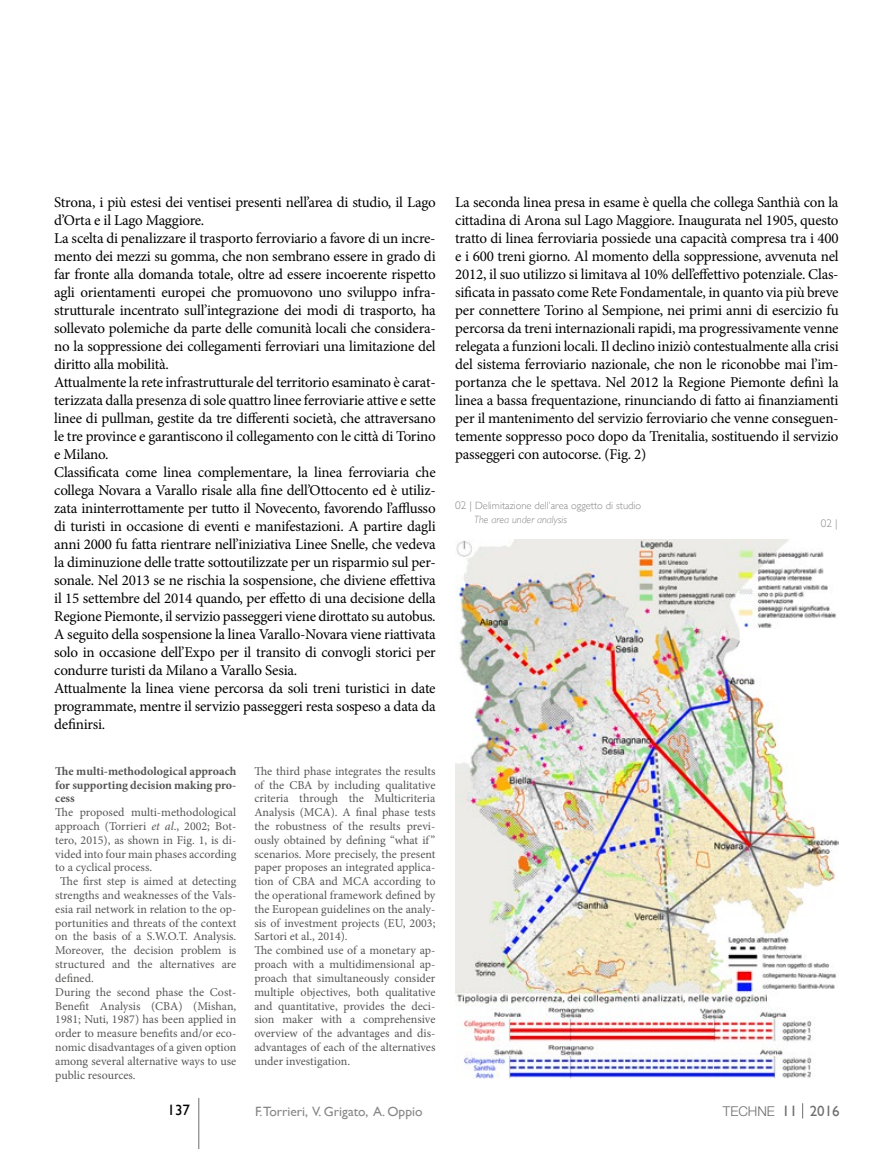
<style>
.page{position:relative;width:893px;height:1149px;background:#fff}
.page>*{position:absolute;margin:0;border:0;box-sizing:border-box;transform-origin:0 0}
.t1{font:15px/18px "Minion Pro";letter-spacing:-.015em;color:#000}
.t2{font:15px "Gill Sans";color:#000}
.t3{font:13.5px "Gill Sans";color:#878786}
.t4{font:300 13.5px "Helvetica Neue";color:#6e6e6e}
.t5{font:12px/13.8px "Minion Pro";color:#565655}
.t6{font:700 12px/13.8px "Minion Pro";color:#565655;text-align:justify}
.t7{font:300 11.25px "Gill Sans";color:#878786}
.t8{font:300 10.5px/14.9px "Gill Sans";color:#878786}
.s1{font-size:11.25px}
.s2{font-style:italic}
.s3{font-family:"Gill Sans";font-weight:400;font-size:15px}
</style>
<div class="page">
<svg style="left:802px;top:1103px;width:1px;height:15px"></svg>
<hr style="left:198px;top:1097px;width:1px;height:51px;background:#6e6e6e">
<img style="left:456px;top:539px;width:383px;height:540px">
<p class="t1" style="left:54px;top:193px;width:383px">Strona, i più estesi dei ventisei presenti nell’area di studio, il Lago d’Orta e il Lago Maggiore.<br>La scelta di penalizzare il trasporto ferroviario a favore di un incre&shy;mento dei mezzi su gomma, che non sembrano essere in grado di far fronte alla domanda totale, oltre ad essere incoerente rispetto agli orientamenti europei che promuovono uno sviluppo infra&shy;strutturale incentrato sull’integrazione dei modi di trasporto, ha sollevato polemiche da parte delle comunità locali che considera&shy;no la soppressione dei collegamenti ferroviari una limitazione del diritto alla mobilità.<br>Attualmente la rete infrastrutturale del territorio esaminato è carat&shy;terizzata dalla presenza di sole quattro linee ferroviarie attive e sette linee di pullman, gestite da tre differenti società, che attraversano le tre province e garantiscono il collegamento con le città di Torino e Milano.<br>Classificata come linea complementare, la linea ferroviaria che collega Novara a Varallo risale alla fine dell’Ottocento ed è utiliz&shy;zata ininterrottamente per tutto il Novecento, favorendo l’afflusso di turisti in occasione di eventi e manifestazioni. A partire dagli anni 2000 fu fatta rientrare nell’iniziativa Linee Snelle, che vedeva la diminuzione delle tratte sottoutilizzate per un risparmio sul per&shy;sonale. Nel 2013 se ne rischia la sospensione, che diviene effettiva il 15 settembre del 2014 quando, per effetto di una decisione della Regione Piemonte, il servizio passeggeri viene dirottato su autobus.<br>A seguito della sospensione la linea Varallo-Novara viene riattivata solo in occasione dell’Expo per il transito di convogli storici per condurre turisti da Milano a Varallo Sesia.<br>Attualmente la linea viene percorsa da soli treni turistici in date programmate, mentre il servizio passeggeri resta sospeso a data da definirsi.</p>
<p class="t1" style="left:455px;top:193px;width:385px;text-align:justify">La seconda linea presa in esame è quella che collega Santhià con la cittadina di Arona sul Lago Maggiore. Inaugurata nel 1905, questo tratto di linea ferroviaria possiede una capacità compresa tra i 400 e i 600 treni giorno. Al momento della soppressione, avvenuta nel 2012, il suo utilizzo si limitava al 10% dell’effettivo potenziale. Clas&shy;sificata in passato come Rete Fondamentale, in quanto via più breve per connettere Torino al Sempione, nei primi anni di esercizio fu percorsa da treni internazionali rapidi, ma progressivamente venne relegata a funzioni locali. Il declino iniziò contestualmente alla crisi del sistema ferroviario nazionale, che non le riconobbe mai l’im&shy;portanza che le spettava. Nel 2012 la Regione Piemonte definì la linea a bassa frequentazione, rinunciando di fatto ai finanziamenti per il mantenimento del servizio ferroviario che venne conseguen&shy;temente soppresso poco dopo da Trenitalia, sostituendo il servizio passeggeri con autocorse. (Fig. 2)</p>
<p class="t8" style="left:474px;top:497px;width:168px;text-indent:-19px"><span class="s1">02 |</span> Delimitazione dell’area oggetto di studio<br><span class="s2">The area under analysis</span></p>
<p class="t7" style="left:821px;top:514px;width:18px">02 |</p>
<p class="t6" style="left:55px;top:763px;width:183px">The multi-methodological approach for supporting decision making pro&shy;cess</p>
<p class="t5" style="left:55px;top:805px;width:183px">The proposed multi-methodological</p>
<p class="t5" style="left:55px;top:819px;width:183px">approach (Torrieri <span class="s2">et al</span>., 2002; Bot-</p>
<p class="t5" style="left:55px;top:832px;width:183px">tero, 2015), as shown in Fig. 1, is di-</p>
<p class="t5" style="left:55px;top:846px;width:183px">vided into four main phases according</p>
<p class="t5" style="left:55px;top:860px;width:98px">to a cyclical process.</p>
<p class="t5" style="left:60px;top:874px;width:178px">The first step is aimed at detecting</p>
<p class="t5" style="left:55px;top:888px;width:183px">strengths and weaknesses of the Vals-</p>
<p class="t5" style="left:55px;top:901px;width:183px">esia rail network in relation to the op-</p>
<p class="t5" style="left:55px;top:915px;width:183px">portunities and threats of the context</p>
<p class="t5" style="left:55px;top:929px;width:183px">on the basis of a S.W.O.T. Analysis.</p>
<p class="t5" style="left:55px;top:943px;width:183px">Moreover, the decision problem is</p>
<p class="t5" style="left:55px;top:957px;width:183px">structured and the alternatives are</p>
<p class="t5" style="left:55px;top:970px;width:40px">defined.</p>
<p class="t5" style="left:55px;top:984px;width:183px">During the second phase the Cost-</p>
<p class="t5" style="left:55px;top:998px;width:183px">Benefit Analysis (CBA) (Mishan,</p>
<p class="t5" style="left:55px;top:1012px;width:183px">1981; Nuti, 1987) has been applied in</p>
<p class="t5" style="left:55px;top:1026px;width:183px">order to measure benefits and/or eco-</p>
<p class="t5" style="left:55px;top:1039px;width:183px">nomic disadvantages of a given option</p>
<p class="t5" style="left:55px;top:1053px;width:183px">among several alternative ways to use</p>
<p class="t5" style="left:55px;top:1067px;width:82px">public resources.</p>
<p class="t5" style="left:254px;top:763px;width:183px">The third phase integrates the results of the CBA by including qualitative criteria through the Multicriteria Analysis (MCA). A final phase tests the robustness of the results previ&shy;ously obtained by defining “what if ” scenarios. More precisely, the present paper proposes an integrated applica&shy;tion of CBA and MCA according to the operational framework defined by the European guidelines on the analy&shy;sis of investment projects (EU, 2003; Sartori et al., 2014).<br>The combined use of a monetary ap&shy;proach with a multidimensional ap&shy;proach that simultaneously consider multiple objectives, both qualitative and quantitative, provides the deci&shy;sion maker with a comprehensive overview of the advantages and dis&shy;advantages of each of the alternatives under investigation.</p>
<p class="t2" style="left:168px;top:1100px;width:24px">137</p>
<p class="t3" style="left:255px;top:1102px;width:169px">F.Torrieri, V. Grigato, A. Oppio</p>
<p class="t4" style="left:723px;top:1102px;width:118px">TECHNE <span class="s3">11 2016</span></p>
</div>
